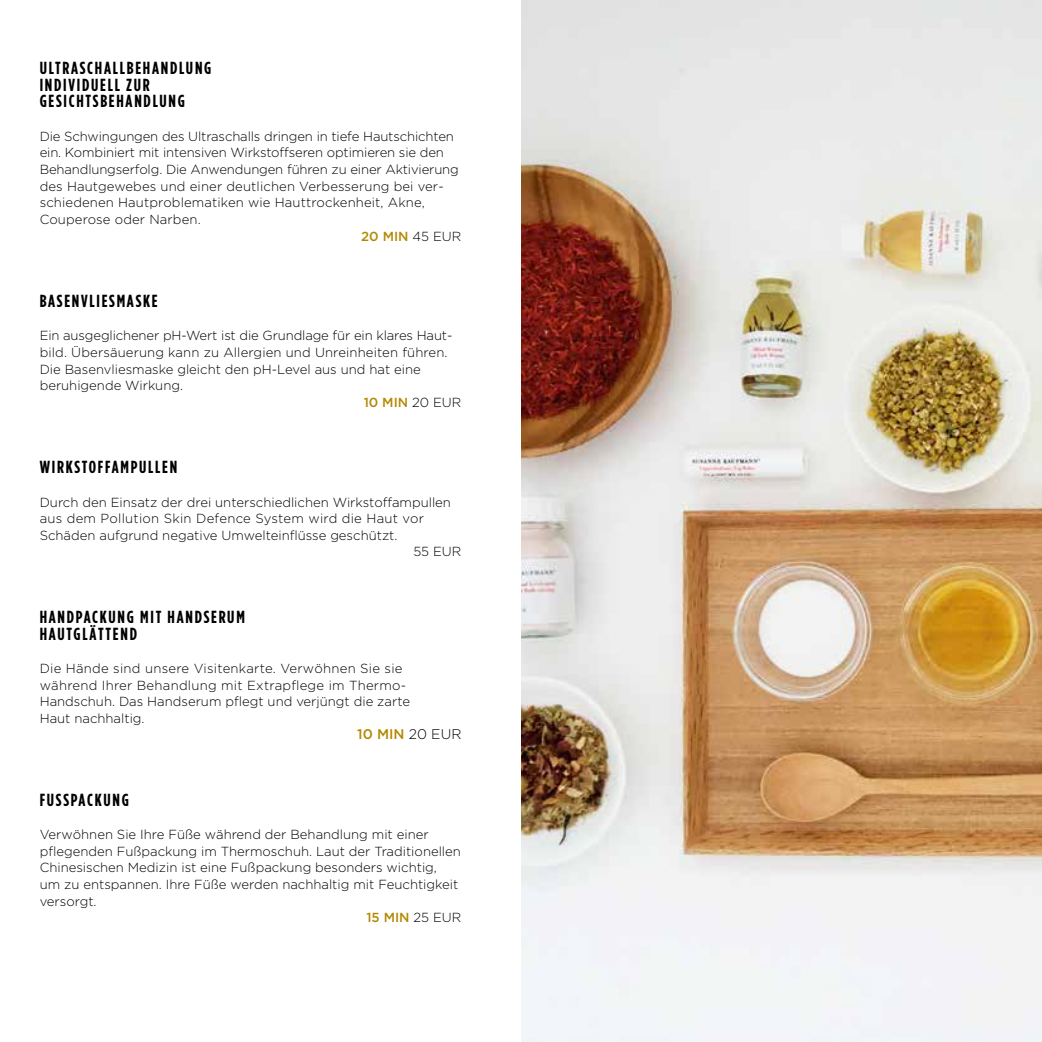
<style>
.page{position:relative;width:1042px;height:1042px;background:#fff}
.page>*{position:absolute;margin:0;border:0;box-sizing:border-box;transform-origin:0 0}
.t1{font:700 condensed 17.5px/16.6px "Gotham HTF";letter-spacing:.1em;color:#000}
.t2{font:500 14px "Gotham HTF";color:#b48800}
.t3{font:300 13.12px "Gotham HTF";color:#000}
.t4{font:300 13.12px/16.6px "Gotham HTF";letter-spacing:.02em;color:#000}
.t5{font:500 13.12px "Gotham HTF";color:#b48800}
.s1{font-weight:300;color:#000}
</style>
<div class="page">
<img style="left:521px;top:0;width:521px;height:1042px">
<h1 class="t1" style="left:40px;top:59px;width:173px">ULTRASCHALLBEHANDLUNG<br>INDIVIDUELL ZUR<br>GESICHTSBEHANDLUNG</h1>
<p class="t3" style="left:40px;top:129px;width:416px">Die Schwingungen des Ultraschalls dringen in tiefe Hautschichten</p>
<p class="t3" style="left:40px;top:146px;width:406px">ein. Kombiniert mit intensiven Wirkstoffseren optimieren sie den</p>
<p class="t3" style="left:40px;top:162px;width:421px">Behandlungserfolg. Die Anwendungen führen zu einer Aktivierung</p>
<p class="t3" style="left:40px;top:179px;width:405px">des Hautgewebes und einer deutlichen Verbesserung bei ver-</p>
<p class="t3" style="left:40px;top:195px;width:386px">schiedenen Hautproblematiken wie Hauttrockenheit, Akne,</p>
<p class="t3" style="left:40px;top:212px;width:162px">Couperose oder Narben.</p>
<p class="t5" style="left:361px;top:228px;width:102px">20 MIN <span class="s1">45 EUR</span></p>
<h1 class="t1" style="left:40px;top:292px;width:120px">BASENVLIESMASKE</h1>
<p class="t3" style="left:40px;top:328px;width:414px">Ein ausgeglichener pH-Wert ist die Grundlage für ein klares Haut-</p>
<p class="t3" style="left:40px;top:345px;width:409px">bild. Übersäuerung kann zu Allergien und Unreinheiten führen.</p>
<p class="t3" style="left:40px;top:362px;width:383px">Die Basenvliesmaske gleicht den pH-Level aus und hat eine</p>
<p class="t3" style="left:40px;top:378px;width:145px">beruhigende Wirkung.</p>
<p class="t5" style="left:364px;top:395px;width:99px">10 MIN <span class="s1">20 EUR</span></p>
<h1 class="t1" style="left:40px;top:458px;width:139px">WIRKSTOFFAMPULLEN</h1>
<p class="t3" style="left:40px;top:495px;width:413px">Durch den Einsatz der drei unterschiedlichen Wirkstoffampullen</p>
<p class="t4" style="left:40px;top:510px;width:386px">aus dem Pollution Skin Defence System wird die Haut vor</p>
<p class="t3" style="left:40px;top:528px;width:359px">Schäden aufgrund negative Umwelteinflüsse geschützt.</p>
<p class="t3" style="left:413px;top:545px;width:50px">55 EUR</p>
<h1 class="t1" style="left:40px;top:608px;width:207px">HANDPACKUNG MIT HANDSERUM<br>HAUTGLÄTTEND</h1>
<p class="t4" style="left:40px;top:660px;width:372px">Die Hände sind unsere Visitenkarte. Verwöhnen Sie sie während Ihrer Behandlung mit Extrapflege im Thermo-Handschuh. Das Handserum pflegt und verjüngt die zarte Haut nachhaltig.</p>
<p class="t2" style="left:357px;top:726px;width:106px">10 MIN <span class="s1">20 EUR</span></p>
<h1 class="t1" style="left:40px;top:791px;width:91px">FUSSPACKUNG</h1>
<p class="t3" style="left:40px;top:827px;width:390px">Verwöhnen Sie Ihre Füße während der Behandlung mit einer</p>
<p class="t3" style="left:40px;top:844px;width:423px">pflegenden Fußpackung im Thermoschuh. Laut der Traditionellen</p>
<p class="t3" style="left:40px;top:860px;width:399px">Chinesischen Medizin ist eine Fußpackung besonders wichtig,</p>
<p class="t3" style="left:40px;top:877px;width:420px">um zu entspannen. Ihre Füße werden nachhaltig mit Feuchtigkeit</p>
<p class="t3" style="left:40px;top:894px;width:58px">versorgt.</p>
<p class="t5" style="left:366px;top:910px;width:97px">15 MIN <span class="s1">25 EUR</span></p>
</div>
